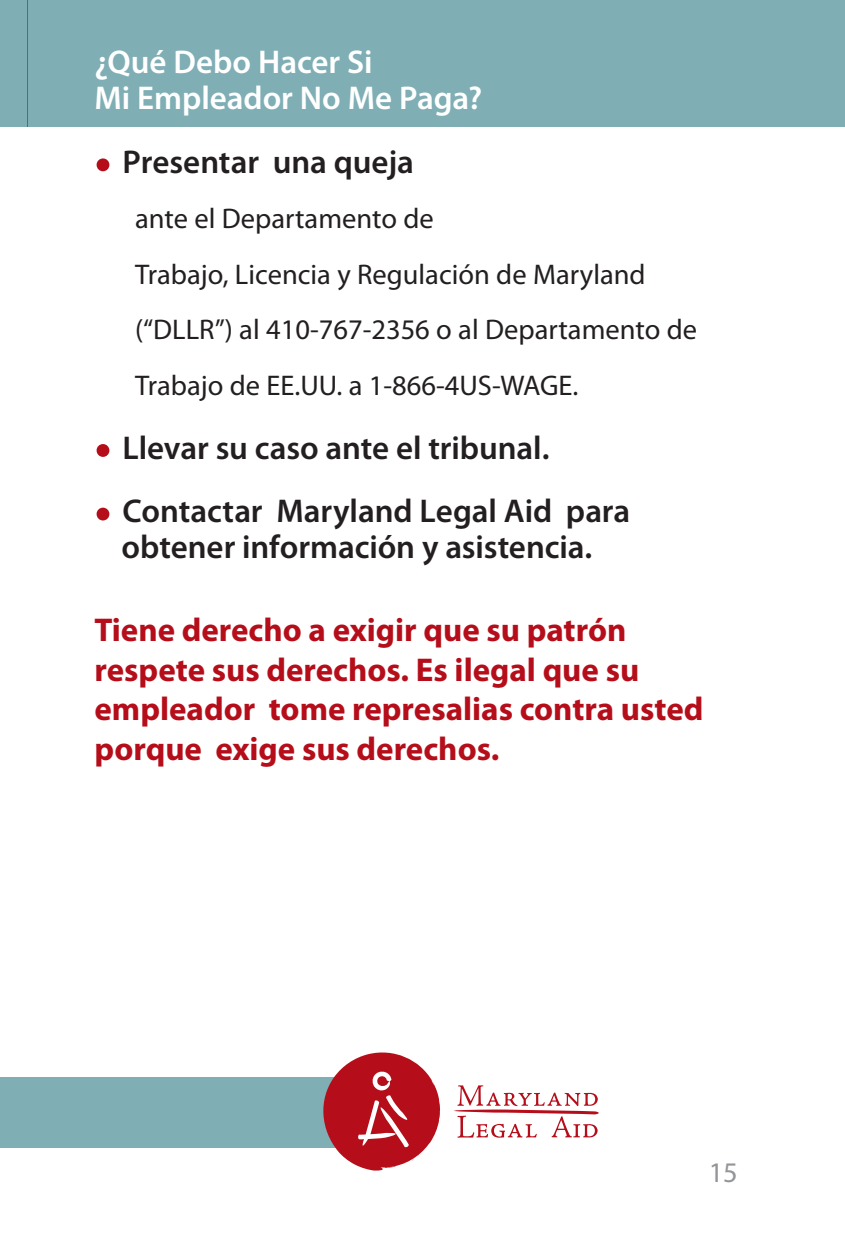
<style>
.page{position:relative;width:845px;height:1242px;background:#fff}
.page>*{position:absolute;margin:0;border:0;box-sizing:border-box;transform-origin:0 0}
.t1{font:700 33px/39.6px "Myriad Pro";color:#b50e1a}
.t2{font:600 33px/36px "Myriad Pro";letter-spacing:-.005em;color:#231f20;text-align:center}
.t3{font:600 33px/36px "Myriad Pro";color:#fff}
.t4{font:28.5px/55.5px "Myriad Pro";color:#231f20}
.t5{font:28.5px "Myriad Pro";color:#939598}
.s1{font-size:54px;color:#b50e1a}
</style>
<div class="page">
<div style="left:0;top:0;width:27px;height:127px;background:#7faeb5"></div>
<div style="left:0;top:1077px;width:27px;height:71px;background:#7faeb5"></div>
<div style="left:27px;top:0;width:818px;height:127px;background:#7faeb5"></div>
<div style="left:27px;top:1077px;width:325px;height:71px;background:#7faeb5"></div>
<svg style="left:323px;top:1052px;width:117px;height:119px"></svg>
<svg style="left:454px;top:1085px;width:144px;height:53px"></svg>
<p class="t3" style="left:94px;top:43px;width:389px">¿Qué Debo Hacer Si<br>Mi Empleador No Me Paga?</p>
<p class="t2" style="left:94px;top:143px;width:321px"><span class="s1">•</span> Presentar una queja</p>
<p class="t4" style="left:135px;top:191px;width:563px">ante el Departamento de<br>Trabajo, Licencia y Regulación de Maryland (“DLLR”) al 410-767-2356 o al Departamento de Trabajo de EE.UU. a 1-866-4US-WAGE.</p>
<p class="t2" style="left:94px;top:429px;width:456px"><span class="s1">•</span> Llevar su caso ante el tribunal.</p>
<p class="t2" style="left:94px;top:492px;width:537px"><span class="s1">•</span> Contactar Maryland Legal Aid para obtener información y asistencia.</p>
<p class="t1" style="left:94px;top:609px;width:610px">Tiene derecho a exigir que su patrón respete sus derechos. Es ilegal que su empleador tome represalias contra usted porque exige sus derechos.</p>
<p class="t5" style="left:708px;top:1155px;width:31px">15</p>
</div>
